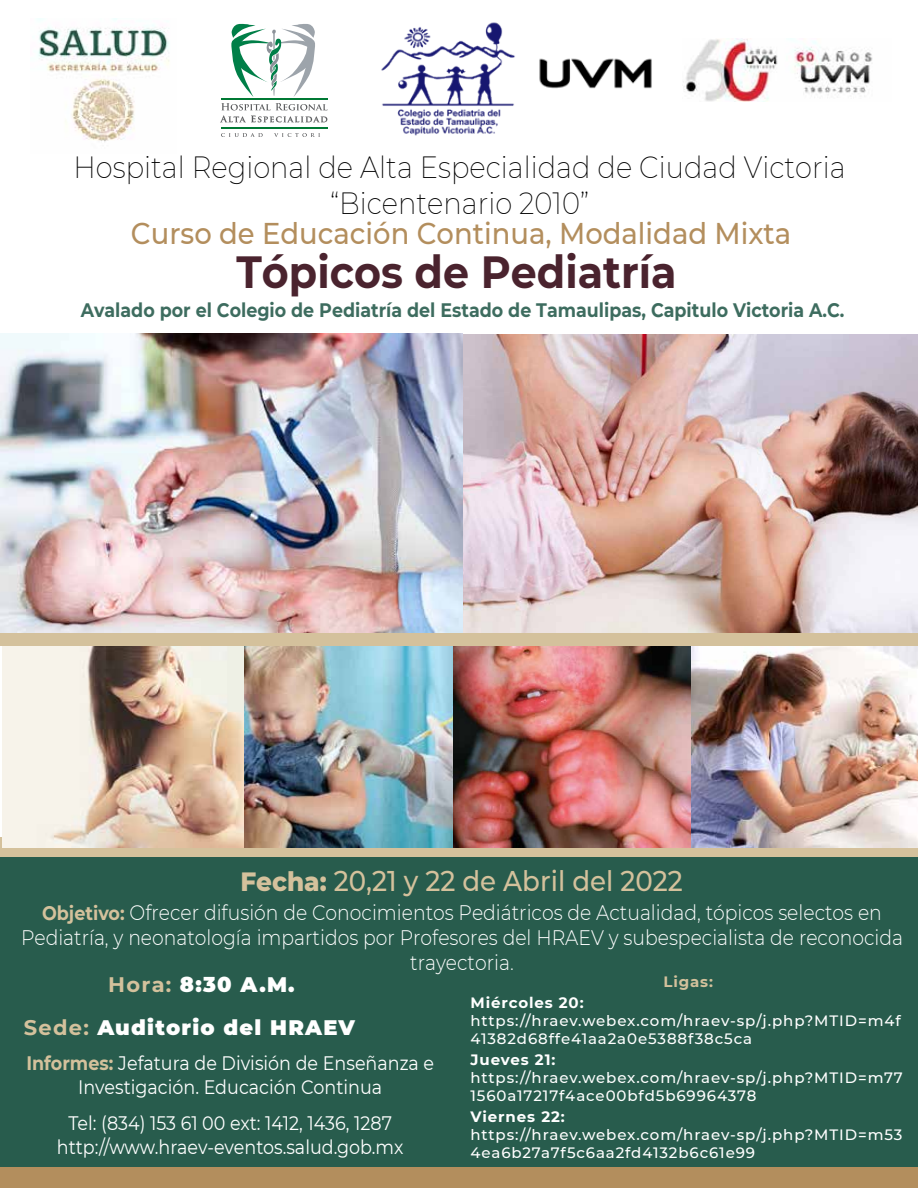
<style>
.page{position:relative;width:918px;height:1188px;background:#fff}
.page>*{position:absolute;margin:0;border:0;box-sizing:border-box;transform-origin:0 0}
.t1{font:700 45px "Montserrat";color:#4a232e;scale:.92 1}
.t2{font:200 30px/36px "Montserrat";color:#000;text-align:center;scale:.92 1}
.t3{font:500 30px "Montserrat";color:#b38e5d;scale:.92 1}
.t4{font:500 28.5px "Montserrat";color:#d4c19c;scale:.92 1}
.t5{font:300 21px/25.2px "Montserrat";color:#fff;text-align:center;scale:.9 1}
.t6{font:900 21px "Montserrat";letter-spacing:.06em;color:#fff}
.t7{font:19.5px/23.4px "Montserrat";color:#fff;text-align:center;scale:.9 1}
.t8{font:700 19.5px "Montserrat";color:rgb(40 92 77/.9);scale:.9 1}
.t9{font:500 15px/18px "Montserrat";letter-spacing:.06em;color:#fff}
.t10{font:700 15px "Montserrat";letter-spacing:.06em;color:#fff}
.t11{font:700 15px "Montserrat";letter-spacing:.06em;color:#d4c19c}
.s1{font-weight:800;font-size:27px}
.s2{font-weight:700;font-size:19.5px;color:#d4c19c}
.s3{font-weight:700;color:#d4c19c}
</style>
<div class="page">
<div style="left:0;top:837px;width:918px;height:347px;background:#d4c19c"></div>
<div style="left:0;top:857px;width:918px;height:331px;background:#285c4d"></div>
<div style="left:0;top:1168px;width:918px;height:20px;background:#b38e5d"></div>
<svg style="left:220px;top:103px;width:107px;height:19px"></svg>
<svg style="left:221px;top:133px;width:42px;height:4px"></svg>
<svg style="left:274px;top:133px;width:46px;height:4px"></svg>
<hr style="left:221px;top:127px;width:107px;height:1px;background:#007934">
<hr style="left:221px;top:98px;width:107px;height:1px;background:#007934">
<svg style="left:231px;top:23px;width:84px;height:74px"></svg>
<img style="left:38px;top:19px;width:132px;height:123px">
<img style="left:683px;top:38px;width:190px;height:63px">
<img style="left:539px;top:58px;width:113px;height:31px">
<img style="left:381px;top:22px;width:134px;height:114px">
<img style="left:462px;top:334px;width:456px;height:299px">
<img style="left:0;top:333px;width:462px;height:300px">
<img style="left:3px;top:646px;width:242px;height:202px">
<img style="left:245px;top:646px;width:209px;height:202px">
<img style="left:454px;top:646px;width:238px;height:202px">
<img style="left:692px;top:646px;width:226px;height:202px">
<div style="left:0;top:633px;width:918px;height:13px;background:#d4c19c"></div>
<h2 class="t2" style="left:74px;top:148px;width:841px">Hospital Regional de Alta Especialidad de Ciudad Victoria “Bicentenario 2010”</h2>
<h2 class="t3" style="left:131px;top:212px;width:719px">Curso de Educación Continua, Modalidad Mixta</h2>
<h1 class="t1" style="left:237px;top:240px;width:480px">Tópicos de Pediatría</h1>
<h3 class="t8" style="left:81px;top:296px;width:850px">Avalado por el Colegio de Pediatría del Estado de Tamaulipas, Capitulo Victoria A.C.</h3>
<h3 class="t4" style="left:240px;top:861px;width:482px"><span class="s1">Fecha:</span> 20,21 y 22 de Abril del 2022</h3>
<h3 class="t5" style="left:21px;top:899px;width:981px"><span class="s2">Objetivo:</span> Ofrecer difusión de Conocimientos Pediátricos de Actualidad, tópicos selectos en<br>Pediatría, y neonatología impartidos por Profesores del HRAEV y subespecialista de reconocida trayectoria.</h3>
<p class="t11" style="left:663px;top:971px;width:51px">Ligas:</p>
<h3 class="t6" style="left:108px;top:968px;width:188px"><span class="s3">Hora:</span> 8:30 A.M.</h3>
<h3 class="t6" style="left:24px;top:1012px;width:333px"><span class="s3">Sede:</span> Auditorio del HRAEV</h3>
<h3 class="t7" style="left:26px;top:1051px;width:455px"><span class="s3">Informes:</span> Jefatura de División de Enseñanza e<br>Investigación. Educación Continua</h3>
<h3 class="t7" style="left:57px;top:1111px;width:387px">Tel: (834) 153 61 00 ext: 1412, 1436, 1287 http://www.hraev-eventos.salud.gob.mx</h3>
<p class="t10" style="left:471px;top:992px;width:115px">Miércoles 20:</p>
<p class="t9" style="left:471px;top:1011px;width:432px">https://hraev.webex.com/hraev-sp/j.php?MTID=m4f<br>41382d68ffe41aa2a0e5388f38c5ca</p>
<p class="t10" style="left:471px;top:1049px;width:86px">Jueves 21:</p>
<p class="t9" style="left:471px;top:1068px;width:434px">https://hraev.webex.com/hraev-sp/j.php?MTID=m77<br>1560a17217f4ace00bfd5b69964378</p>
<p class="t10" style="left:471px;top:1106px;width:96px">Viernes 22:</p>
<p class="t9" style="left:471px;top:1125px;width:433px">https://hraev.webex.com/hraev-sp/j.php?MTID=m53<br>4ea6b27a7f5c6aa2fd4132b6c61e99</p>
</div>
